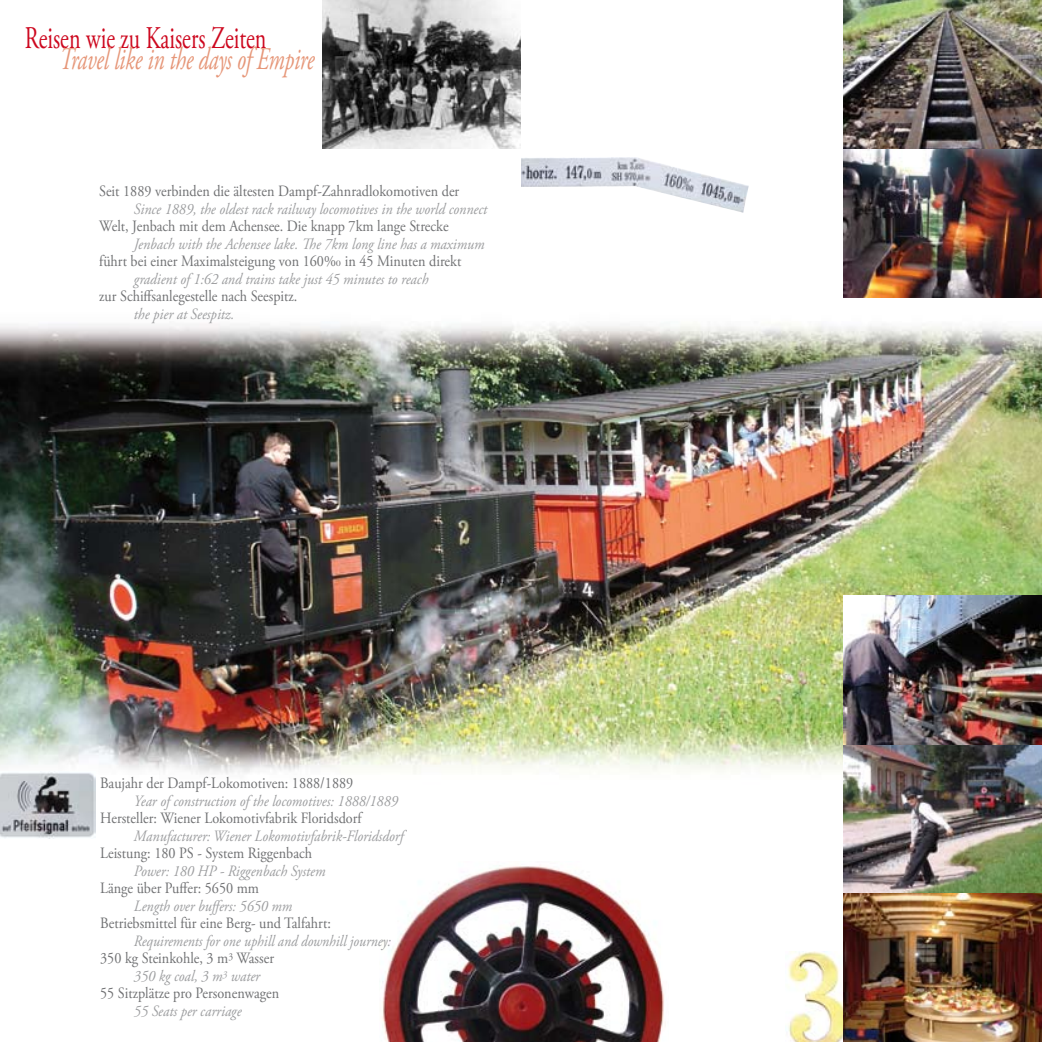
<style>
.page{position:relative;width:1042px;height:1042px;background:#fff}
.page>*{position:absolute;margin:0;border:0;box-sizing:border-box;transform-origin:0 0}
.t1{font:italic 31.5px "Adobe Garamond Pro";letter-spacing:-.01em;color:#e69678;scale:.7 1}
.t2{font:31.5px "Adobe Garamond Pro";color:#cd071e;scale:.7 1}
.t3{font:15.75px "Adobe Garamond Pro";color:#707173;scale:.9 1}
.t4{font:italic 15.75px "Adobe Garamond Pro";color:#9c9d9f;scale:.9 1}
.t5{font:italic 15.75px "Adobe Garamond Pro";color:#9c9d9f;scale:.88 1}
.s1{font-size:8.75px}
</style>
<div class="page">
<img style="left:382px;top:866px;width:284px;height:176px">
<img style="left:0;top:324px;width:1042px;height:479px">
<img style="left:788px;top:951px;width:55px;height:91px">
<img style="left:521px;top:157px;width:155px;height:39px">
<img style="left:0;top:771px;width:95px;height:68px">
<img style="left:843px;top:0;width:199px;height:298px">
<img style="left:843px;top:595px;width:199px;height:447px">
<img style="left:322px;top:0;width:199px;height:149px">
<h1 class="t2" style="left:25px;top:19px;width:347px">Reisen wie zu Kaisers Zeiten</h1>
<h1 class="t1" style="left:60px;top:40px;width:366px">Travel like in the days of Empire</h1>
<p class="t3" style="left:99px;top:181px;width:402px">Seit 1889 verbinden die ältesten Dampf-Zahnradlokomotiven der</p>
<p class="t3" style="left:99px;top:216px;width:390px">Welt, Jenbach mit dem Achensee. Die knapp 7km lange Strecke</p>
<p class="t3" style="left:99px;top:251px;width:404px">führt bei einer Maximalsteigung von 160%<span class="s1">0</span> in 45 Minuten direkt</p>
<p class="t3" style="left:99px;top:286px;width:222px">zur Schiffsanlegestelle nach Seespitz.</p>
<p class="t4" style="left:134px;top:200px;width:394px">Since 1889, the oldest rack railway locomotives in the world connect</p>
<p class="t4" style="left:134px;top:235px;width:391px">Jenbach with the Achensee lake. The 7km long line has a maximum</p>
<p class="t4" style="left:134px;top:270px;width:329px">gradient of 1:62 and trains take just 45 minutes to reach</p>
<p class="t4" style="left:134px;top:305px;width:113px">the pier at Seespitz.</p>
<p class="t3" style="left:100px;top:773px;width:283px">Baujahr der Dampf-Lokomotiven: 1888/1889</p>
<p class="t3" style="left:100px;top:808px;width:292px">Hersteller: Wiener Lokomotivfabrik Floridsdorf</p>
<p class="t3" style="left:100px;top:843px;width:237px">Leistung: 180 PS - System Riggenbach</p>
<p class="t3" style="left:100px;top:878px;width:178px">Länge über Puffer: 5650 mm</p>
<p class="t3" style="left:100px;top:913px;width:258px">Betriebsmittel für eine Berg- und Talfahrt:</p>
<p class="t3" style="left:100px;top:948px;width:195px">350 kg Steinkohle, 3 m<sup>3</sup> Wasser</p>
<p class="t3" style="left:100px;top:983px;width:200px">55 Sitzplätze pro Personenwagen</p>
<p class="t4" style="left:134px;top:791px;width:295px">Year of construction of the locomotives: 1888/1889</p>
<p class="t4" style="left:134px;top:826px;width:301px">Manufacturer: Wiener Lokomotivfabrik-Floridsdorf</p>
<p class="t4" style="left:134px;top:861px;width:214px">Power: 180 HP - Riggenbach System</p>
<p class="t4" style="left:134px;top:896px;width:177px">Length over buffers: 5650 mm</p>
<p class="t5" style="left:134px;top:931px;width:294px">Requirements for one uphill and downhill journey:</p>
<p class="t4" style="left:134px;top:966px;width:142px">350 kg coal, 3 m<sup>3</sup> water</p>
<p class="t4" style="left:134px;top:1001px;width:121px">55 Seats per carriage</p>
</div>
